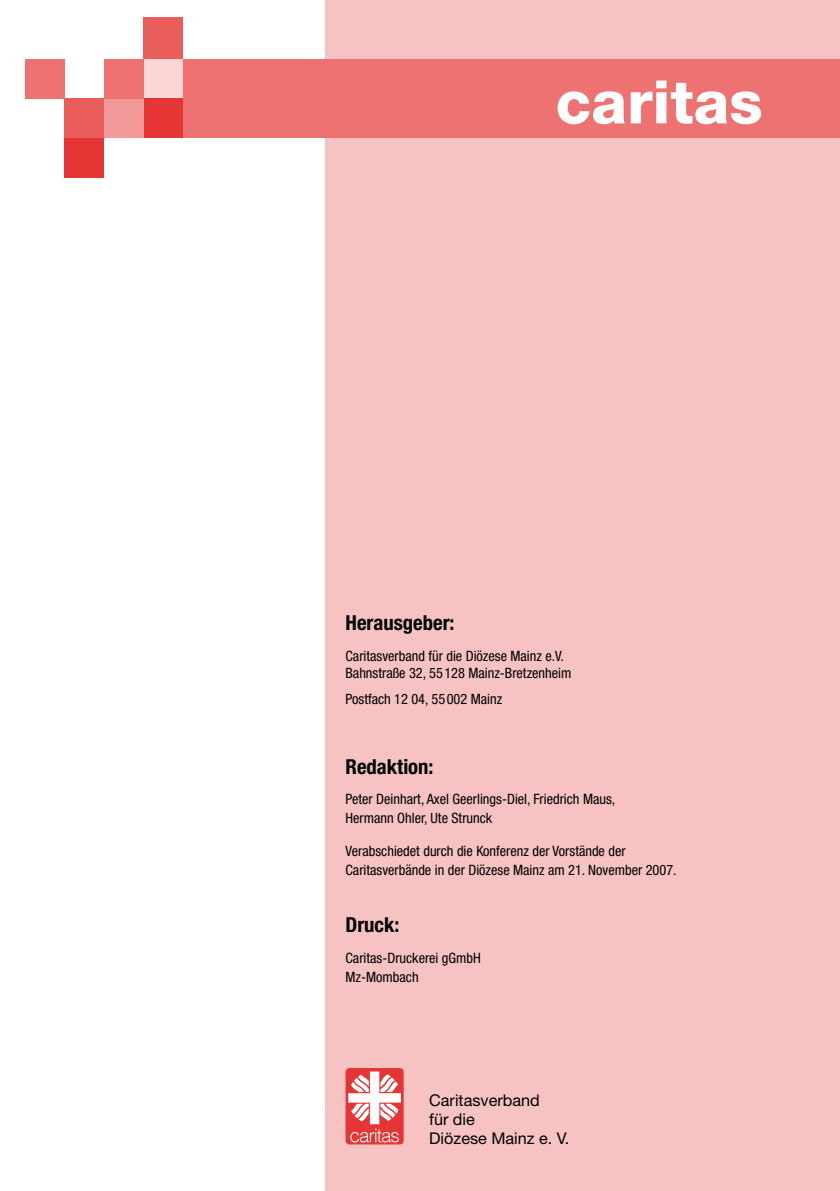
<style>
.page{position:relative;width:840px;height:1191px;background:#fff}
.page>*{position:absolute;margin:0;border:0;box-sizing:border-box;transform-origin:0 0}
.t1{font:800 60px "Helvetica Neue";color:#fff}
.t2{font:700 condensed 20.6px "Helvetica Neue";color:#000}
.t3{font:16.2px/19.4px "Helvetica Neue";color:#000}
.t4{font:condensed 14.2px/19px "Helvetica Neue";color:#000}
</style>
<div class="page">
<div style="left:325px;top:0;width:514px;height:1191px;background:#f7c2c2"></div>
<div style="left:182px;top:59px;width:657px;height:79px;background:#ed7271"></div>
<div style="left:143px;top:59px;width:40px;height:40px;background:#fad7d6"></div>
<div style="left:143px;top:99px;width:40px;height:39px;background:#e53534"></div>
<div style="left:104px;top:99px;width:39px;height:39px;background:#f29a99"></div>
<div style="left:143px;top:17px;width:40px;height:42px;background:#ea5d5d"></div>
<div style="left:104px;top:59px;width:39px;height:40px;background:#ed7271"></div>
<div style="left:65px;top:99px;width:39px;height:39px;background:#ea5d5d"></div>
<div style="left:65px;top:138px;width:39px;height:39px;background:#e53534"></div>
<div style="left:25px;top:59px;width:40px;height:40px;background:#ed7271"></div>
<svg style="left:345px;top:1068px;width:58px;height:76px;background:#ef8787"></svg>
<h1 class="t1" style="left:555px;top:66px;width:208px">caritas</h1>
<h2 class="t2" style="left:345px;top:610px;width:110px">Herausgeber:</h2>
<p class="t4" style="left:345px;top:647px;width:227px;line-height:17.4px">Caritasverband für die Diözese Mainz e.V.<br>Bahnstraße 32, 55128 Mainz-Bretzenheim</p>
<p class="t4" style="left:345px;top:689px;width:158px">Postfach 12 04, 55002 Mainz</p>
<h2 class="t2" style="left:345px;top:754px;width:89px">Redaktion:</h2>
<p class="t4" style="left:345px;top:789px;width:271px">Peter Deinhart, Axel Geerlings-Diel, Friedrich Maus,<br>Hermann Ohler, Ute Strunck</p>
<p class="t4" style="left:345px;top:841px;width:332px">Verabschiedet durch die Konferenz der Vorstände der<br>Caritasverbände in der Diözese Mainz am 21. November 2007.</p>
<h2 class="t2" style="left:345px;top:912px;width:55px">Druck:</h2>
<p class="t4" style="left:345px;top:948px;width:137px">Caritas-Druckerei gGmbH<br>Mz-Mombach</p>
<p class="t3" style="left:429px;top:1089px;width:141px">Caritasverband<br>für die<br>Diözese Mainz e. V.</p>
</div>
